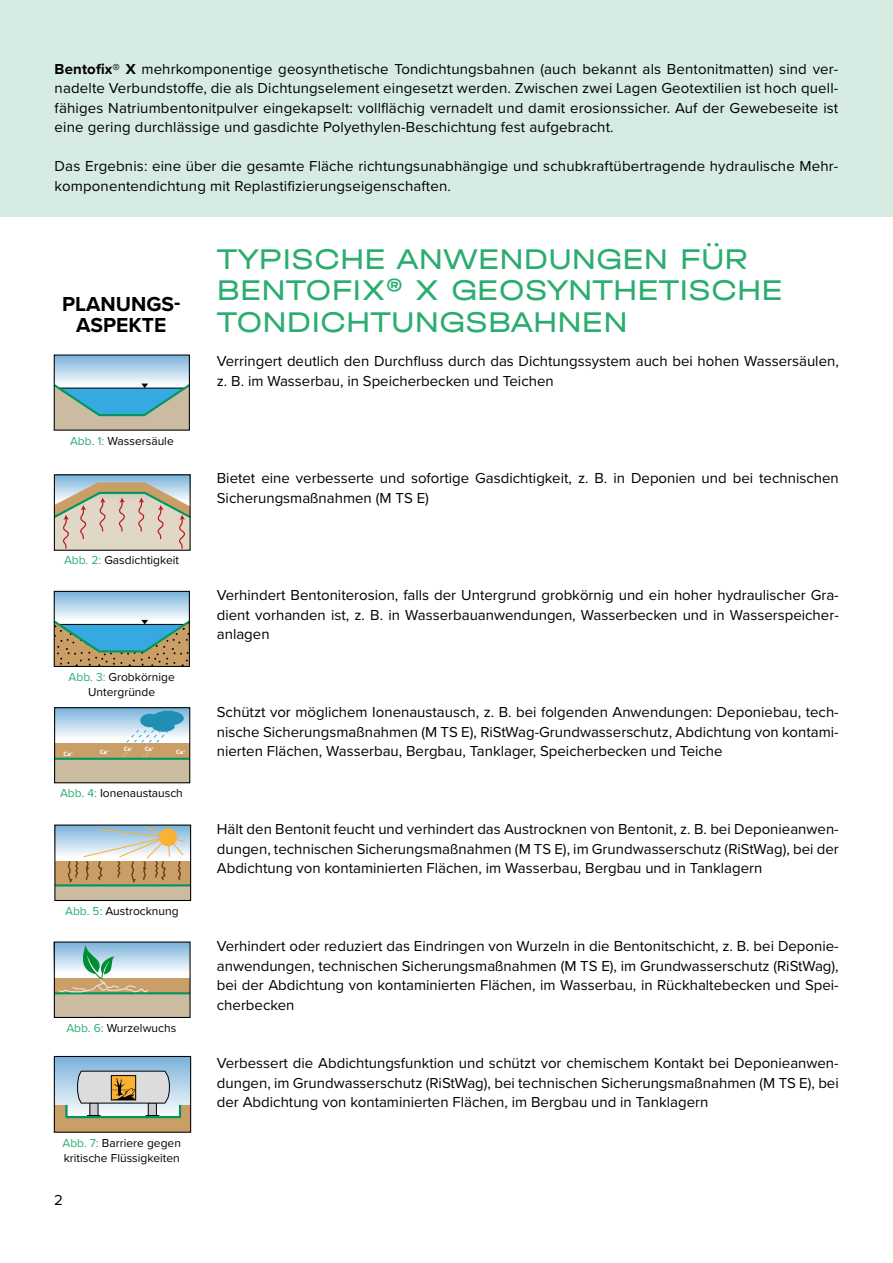
<style>
.page{position:relative;width:893px;height:1263px;background:#fff}
.page>*{position:absolute;margin:0;border:0;box-sizing:border-box;transform-origin:0 0}
.t1{font:30px/31.5px "Halvar Breit";color:#2bad70}
.t2{font:700 21px/21px "Proxima Nova";color:#000;text-align:center}
.t3{font:15px/19.5px "Proxima Nova";color:#000;text-align:justify}
.t4{font:12px/15px "Proxima Nova";color:#000;text-align:center}
.t5{font:700 6.3px "Myriad Pro";letter-spacing:-.01em;color:#fff}
.t6{font:700 3.75px "Myriad Pro";color:#fff}
.s1{font-weight:700}
.s2{color:#2bad70}
</style>
<div class="page">
<div style="left:0;top:0;width:893px;height:216px;background:#d6ebe2"></div>
<div style="left:55px;top:475px;width:136px;height:33px;background:linear-gradient(to right,#90c0e3,#8bb9db)"></div>
<svg style="left:53px;top:482px;width:138px;height:68px"></svg>
<svg style="left:56px;top:593px;width:132px;height:25px"></svg>
<svg style="left:53px;top:618px;width:135px;height:48px"></svg>
<div style="left:54px;top:591px;width:136px;height:76px;border:1px solid #000"></div>
<svg style="left:56px;top:943px;width:133px;height:28px"></svg>
<div style="left:54px;top:993px;width:136px;height:24px;background:#cbbba0"></div>
<div style="left:54px;top:978px;width:136px;height:15px;background:#ca9e67"></div>
<hr style="left:54px;top:992px;width:136px;height:2px;background:#00975f">
<div style="left:54px;top:941px;width:137px;height:77px;border:1px solid #000"></div>
<svg style="left:57px;top:945px;width:92px;height:48px"></svg>
<svg style="left:56px;top:1058px;width:133px;height:13px"></svg>
<div style="left:54px;top:1056px;width:137px;height:77px;border:1px solid #000"></div>
<svg style="left:54px;top:1071px;width:137px;height:61px"></svg>
<div style="left:65px;top:1104px;width:116px;height:14px;border:2px solid #00975f"></div>
<svg style="left:56px;top:356px;width:132px;height:26px"></svg>
<svg style="left:53px;top:382px;width:135px;height:48px"></svg>
<div style="left:54px;top:354px;width:136px;height:77px;border:1px solid #000"></div>
<svg style="left:56px;top:709px;width:132px;height:35px"></svg>
<div style="left:55px;top:759px;width:135px;height:24px;background:#cbbba0"></div>
<div style="left:55px;top:744px;width:135px;height:15px;background:#ca9e67"></div>
<hr style="left:55px;top:758px;width:135px;height:2px;background:#00975f">
<div style="left:54px;top:707px;width:136px;height:76px;border:1px solid #000"></div>
<div style="left:140px;top:714px;width:20px;height:13px;background:#1f8fb3;border-radius:50%"></div>
<div style="left:152px;top:721px;width:23px;height:11px;background:#1f8fb3;border-radius:50%"></div>
<div style="left:152px;top:711px;width:32px;height:15px;background:#1f8fb3;border-radius:50%"></div>
<svg style="left:126px;top:729px;width:43px;height:14px"></svg>
<svg style="left:56px;top:826px;width:133px;height:28px"></svg>
<div style="left:55px;top:885px;width:136px;height:15px;background:#cbbba0"></div>
<div style="left:55px;top:861px;width:136px;height:24px;background:#ca9e67"></div>
<hr style="left:55px;top:884px;width:136px;height:2px;background:#00975f">
<div style="left:54px;top:824px;width:137px;height:77px;border:1px solid #000"></div>
<svg style="left:67px;top:825px;width:119px;height:58px"></svg>
<p class="t3" style="left:55px;top:58px;width:785px"><span class="s1">Bentofix® X</span> mehrkomponentige geosynthetische Tondichtungsbahnen (auch bekannt als Bentonitmatten) sind ver&shy;nadelte Verbundstoffe, die als Dichtungselement eingesetzt werden. Zwischen zwei Lagen Geotextilien ist hoch quell&shy;fähiges Natriumbentonitpulver eingekapselt: vollflächig vernadelt und damit erosionssicher. Auf der Gewebeseite ist eine gering durchlässige und gasdichte Polyethylen-Beschichtung fest aufgebracht.</p>
<p class="t3" style="left:55px;top:156px;width:785px">Das Ergebnis: eine über die gesamte Fläche richtungsunabhängige und schubkraftübertragende hydraulische Mehr&shy;komponentendichtung mit Replastifizierungseigenschaften.</p>
<h2 class="t2" style="left:62px;top:293px;width:120px">PLANUNGS-<br>ASPEKTE</h2>
<p class="t4" style="left:70px;top:432px;width:105px"><span class="s2">Abb. 1:</span> Wassersäule</p>
<p class="t4" style="left:64px;top:552px;width:116px"><span class="s2">Abb. 2:</span> Gasdichtigkeit</p>
<p class="t4" style="left:69px;top:669px;width:108px"><span class="s2">Abb. 3:</span> Grobkörnige<br>Untergründe</p>
<p class="t5" style="left:124px;top:745px;width:11px">Ca<sup>+</sup></p>
<p class="t5" style="left:145px;top:745px;width:9px">Ca</p>
<p class="t6" style="left:183px;top:748px;width:4px">+</p>
<p class="t6" style="left:152px;top:745px;width:4px">+</p>
<p class="t4" style="left:60px;top:785px;width:124px"><span class="s2">Abb. 4:</span> Ionenaustausch</p>
<p class="t5" style="left:64px;top:749px;width:11px">Ca<sup>+</sup></p>
<p class="t5" style="left:100px;top:748px;width:11px">Ca<sup>+</sup></p>
<p class="t5" style="left:176px;top:748px;width:9px">Ca</p>
<p class="t4" style="left:65px;top:903px;width:115px"><span class="s2">Abb. 5:</span> Austrocknung</p>
<p class="t4" style="left:66px;top:1020px;width:111px"><span class="s2">Abb. 6:</span> Wurzelwuchs</p>
<p class="t4" style="left:62px;top:1135px;width:120px;text-align:left"><span class="s2">Abb. 7:</span> Barriere gegen kritische Flüssigkeiten</p>
<p class="t3" style="left:54px;top:1189px;width:10px">2</p>
<h1 class="t1" style="left:217px;top:242px;width:568px">TYPISCHE ANWENDUNGEN FÜR<br>BENTOFIX® X GEOSYNTHETISCHE<br>TONDICHTUNGSBAHNEN</h1>
<p class="t3" style="left:217px;top:351px;width:623px">Verringert deutlich den Durchfluss durch das Dichtungssystem auch bei hohen Wassersäulen, z. B. im Wasserbau, in Speicherbecken und Teichen</p>
<p class="t3" style="left:217px;top:468px;width:623px">Bietet eine verbesserte und sofortige Gasdichtigkeit, z. B. in Deponien und bei technischen<br>Sicherungsmaßnahmen (M TS E)</p>
<p class="t3" style="left:217px;top:585px;width:623px">Verhindert Bentoniterosion, falls der Untergrund grobkörnig und ein hoher hydraulischer Gra&shy;dient vorhanden ist, z. B. in Wasserbauanwendungen, Wasserbecken und in Wasserspeicher&shy;anlagen</p>
<p class="t3" style="left:217px;top:702px;width:623px">Schützt vor möglichem Ionenaustausch, z. B. bei folgenden Anwendungen: Deponiebau, tech&shy;nische Sicherungsmaßnahmen (M TS E), RiStWag-Grundwasserschutz, Abdichtung von kontami&shy;nierten Flächen, Wasserbau, Bergbau, Tanklager, Speicherbecken und Teiche</p>
<p class="t3" style="left:217px;top:819px;width:623px">Hält den Bentonit feucht und verhindert das Austrocknen von Bentonit, z. B. bei Deponieanwen&shy;dungen, technischen Sicherungsmaßnahmen (M TS E), im Grundwasserschutz (RiStWag), bei der Abdichtung von kontaminierten Flächen, im Wasserbau, Bergbau und in Tanklagern</p>
<p class="t3" style="left:217px;top:936px;width:623px">Verhindert oder reduziert das Eindringen von Wurzeln in die Bentonitschicht, z. B. bei Deponie&shy;anwendungen, technischen Sicherungsmaßnahmen (M TS E), im Grundwasserschutz (RiStWag), bei der Abdichtung von kontaminierten Flächen, im Wasserbau, in Rückhaltebecken und Spei&shy;cherbecken</p>
<p class="t3" style="left:217px;top:1053px;width:623px">Verbessert die Abdichtungsfunktion und schützt vor chemischem Kontakt bei Deponieanwen&shy;dungen, im Grundwasserschutz (RiStWag), bei technischen Sicherungsmaßnahmen (M TS E), bei der Abdichtung von kontaminierten Flächen, im Bergbau und in Tanklagern</p>
</div>
